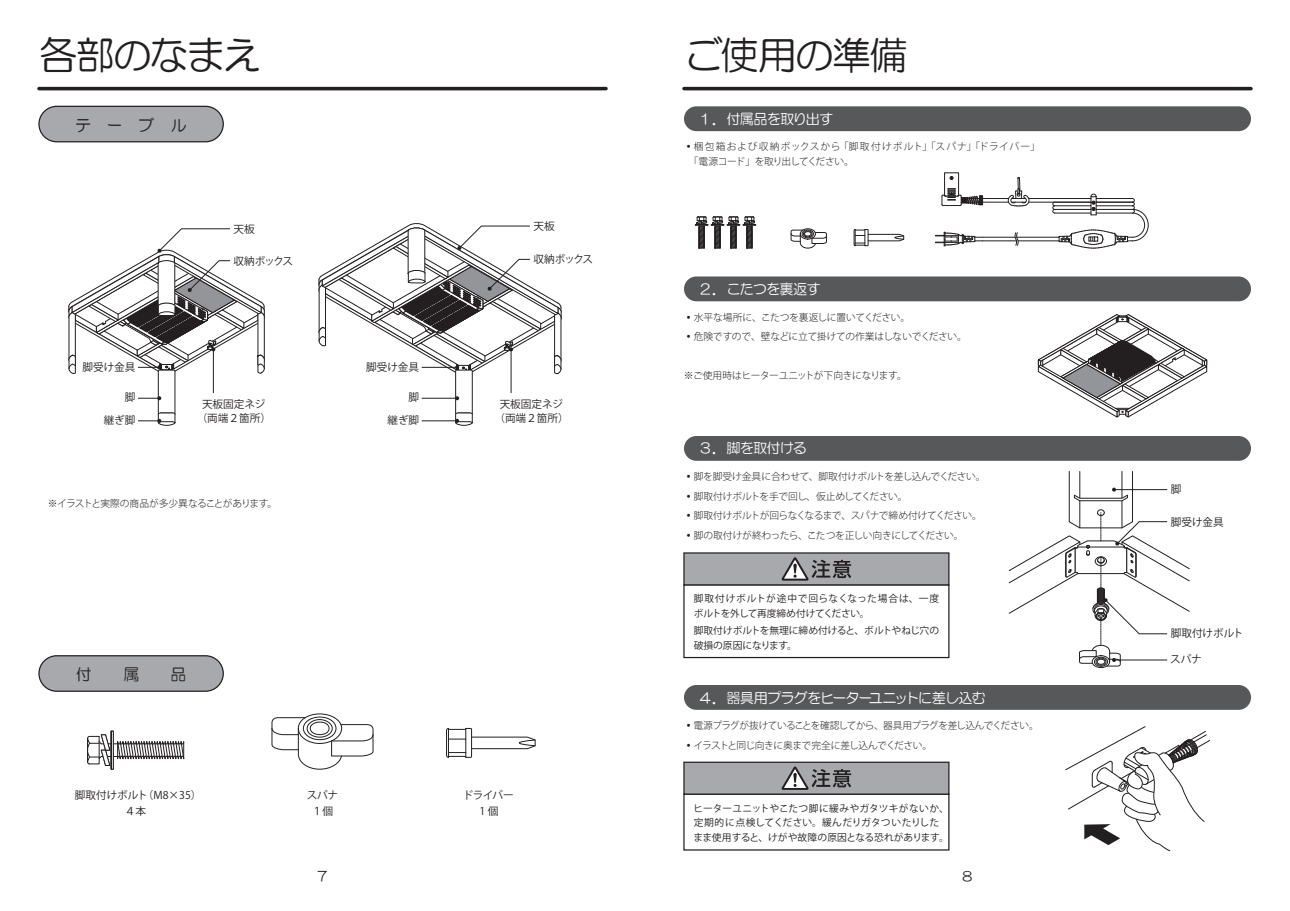
<style>
.page{position:relative;width:1290px;height:911px;background:#fff}
.page>*{position:absolute;margin:0;border:0;box-sizing:border-box;transform-origin:0 0}
.t1{font:39px "HG Maru Gothic MPRO";letter-spacing:-.055em;color:#231f20}
.t2{font:16px "HG Maru Gothic MPRO";color:#231f20}
.t3{font:14.12px "HG Maru Gothic MPRO";letter-spacing:-.06em;color:#fff}
.t4{font:13.25px "HG Maru Gothic MPRO";color:#231f20}
.t5{font:10.62px/16px "Koz Go Pro";color:#231f20;text-align:center}
.t6{font:300 9.75px "Koz Go Pro";letter-spacing:-.03em;color:#231f20}
.t7{font:9.75px/14.6px "Koz Go Pro";color:#231f20}
.t8{font:300 9.75px "Koz Go Pro";letter-spacing:-.05em;color:#231f20}
.t9{font:300 9.75px/14.6px "Koz Go Pro";letter-spacing:.055em;color:#231f20}
.t10{font:300 9.75px "Koz Go Pro";letter-spacing:-.06em;color:#231f20}
</style>
<div class="page">
<hr style="left:684px;top:87px;width:567px;height:3px;background:#231f20">
<hr style="left:39px;top:87px;width:567px;height:3px;background:#231f20">
<div style="left:39px;top:656px;width:184px;height:35px;background:#a8a9ad;border-radius:18px"></div>
<div style="left:38px;top:655px;width:186px;height:37px;border:1px solid #231f20;border-radius:18px"></div>
<div style="left:39px;top:106px;width:184px;height:36px;background:#a8a9ad;border-radius:18px"></div>
<div style="left:38px;top:106px;width:186px;height:36px;border:1px solid #231f20;border-radius:18px"></div>
<div style="left:298px;top:713px;width:44px;height:30px;border:1px solid #231f20;border-radius:50%"></div>
<svg style="left:272px;top:717px;width:101px;height:52px"></svg>
<svg style="left:87px;top:734px;width:97px;height:32px"></svg>
<hr style="left:111px;top:731px;width:1px;height:38px;background:#231f20">
<div style="left:684px;top:276px;width:567px;height:25px;background:#57585a;border-radius:12px"></div>
<div style="left:684px;top:436px;width:567px;height:25px;background:#57585a;border-radius:12px"></div>
<div style="left:684px;top:685px;width:567px;height:25px;background:#57585a;border-radius:12px"></div>
<div style="left:683px;top:793px;width:266px;height:57px;border:1px solid #231f20"></div>
<div style="left:684px;top:762px;width:265px;height:32px;background:#a8a9ad"></div>
<div style="left:683px;top:761px;width:266px;height:33px;border:1px solid #231f20"></div>
<svg style="left:781px;top:766px;width:70px;height:24px"></svg>
<div style="left:683px;top:584px;width:266px;height:74px;border:1px solid #231f20"></div>
<div style="left:684px;top:553px;width:265px;height:32px;background:#a8a9ad"></div>
<div style="left:683px;top:552px;width:266px;height:33px;border:1px solid #231f20"></div>
<svg style="left:781px;top:557px;width:70px;height:23px"></svg>
<div style="left:800px;top:229px;width:15px;height:10px;border:1px solid #231f20;border-radius:50%"></div>
<svg style="left:791px;top:230px;width:36px;height:18px"></svg>
<svg style="left:694px;top:216px;width:63px;height:33px"></svg>
<div style="left:684px;top:106px;width:567px;height:25px;background:#57585a;border-radius:12px"></div>
<hr style="left:1017px;top:237px;width:42px;height:1px;background:#231f20">
<hr style="left:982px;top:237px;width:33px;height:1px;background:#231f20">
<hr style="left:982px;top:241px;width:34px;height:1px;background:#231f20">
<hr style="left:1018px;top:241px;width:41px;height:1px;background:#231f20">
<svg style="left:941px;top:172px;width:88px;height:35px"></svg>
<svg style="left:935px;top:232px;width:47px;height:14px"></svg>
<hr style="left:1028px;top:198px;width:63px;height:1px;background:#231f20">
<hr style="left:1028px;top:202px;width:63px;height:1px;background:#231f20">
<svg style="left:1052px;top:194px;width:96px;height:55px"></svg>
<svg style="left:1013px;top:232px;width:7px;height:14px"></svg>
<svg style="left:1065px;top:726px;width:145px;height:125px"></svg>
<svg style="left:446px;top:728px;width:89px;height:29px"></svg>
<svg style="left:854px;top:229px;width:50px;height:17px"></svg>
<div style="left:1092px;top:655px;width:18px;height:13px;border:1px solid #231f20;border-radius:50%"></div>
<svg style="left:1009px;top:471px;width:181px;height:195px"></svg>
<svg style="left:318px;top:223px;width:244px;height:203px"></svg>
<svg style="left:68px;top:228px;width:197px;height:198px"></svg>
<svg style="left:1037px;top:314px;width:170px;height:103px"></svg>
<h1 class="t1" style="left:39px;top:35px;width:224px">各部のなまえ</h1>
<h1 class="t1" style="left:684px;top:35px;width:225px">ご使用の準備</h1>
<h2 class="t2" style="left:75px;top:117px;width:113px">テーブル</h2>
<h3 class="t3" style="left:698px;top:112px;width:137px">１．付属品を取り出す</h3>
<p class="t9" style="left:689px;top:139px;width:352px;text-indent:-5px">•梱包箱および収納ボックスから「脚取付けボルト」「スパナ」「ドライバー」「電源コード」を取り出してください。</p>
<p class="t5" style="left:233px;top:221px;width:23px">天板</p>
<p class="t5" style="left:233px;top:253px;width:61px">収納ボックス</p>
<p class="t5" style="left:533px;top:218px;width:23px">天板</p>
<p class="t5" style="left:533px;top:252px;width:61px">収納ボックス</p>
<h3 class="t3" style="left:698px;top:282px;width:124px">２．こたつを裏返す</h3>
<p class="t5" style="left:82px;top:359px;width:54px">脚受け金具</p>
<p class="t5" style="left:366px;top:359px;width:54px">脚受け金具</p>
<p class="t6" style="left:684px;top:310px;width:228px">•水平な場所に、こたつを裏返しに置いてください。</p>
<p class="t6" style="left:684px;top:330px;width:284px">•危険ですので、壁などに立て掛けての作業はしないでください。</p>
<p class="t6" style="left:684px;top:369px;width:224px">※ご使用時はヒーターユニットが下向きになります。</p>
<p class="t5" style="left:125px;top:390px;width:12px">脚</p>
<p class="t5" style="left:104px;top:412px;width:33px">継ぎ脚</p>
<p class="t5" style="left:197px;top:397px;width:76px;line-height:14.1px">天板固定ネジ（両端２箇所）</p>
<p class="t5" style="left:408px;top:390px;width:12px">脚</p>
<p class="t5" style="left:388px;top:412px;width:33px">継ぎ脚</p>
<p class="t5" style="left:494px;top:397px;width:76px;line-height:14.1px">天板固定ネジ（両端２箇所）</p>
<h3 class="t3" style="left:698px;top:441px;width:110px">３．脚を取付ける</h3>
<p class="t8" style="left:48px;top:497px;width:231px">※イラストと実際の商品が多少異なることがあります。</p>
<p class="t6" style="left:684px;top:470px;width:303px">•脚を脚受け金具に合わせて、脚取付けボルトを差し込んでください。</p>
<p class="t6" style="left:684px;top:489px;width:225px">•脚取付けボルトを手で回し、仮止めしてください。</p>
<p class="t8" style="left:684px;top:509px;width:299px">•脚取付けボルトが回らなくなるまで、スパナで締め付けてください。</p>
<p class="t6" style="left:684px;top:528px;width:281px">•脚の取付けが終わったら、こたつを正しい向きにしてください。</p>
<p class="t5" style="left:1171px;top:481px;width:12px">脚</p>
<p class="t5" style="left:1171px;top:514px;width:54px">脚受け金具</p>
<p class="t7" style="left:694px;top:591px;width:247px">脚取付けボルトが途中で回らなくなった場合は、一度ボルトを外して再度締め付けてください。</p>
<p class="t7" style="left:694px;top:623px;width:247px">脚取付けボルトを無理に締め付けると、ボルトやねじ穴の破損の原因になります。</p>
<p class="t5" style="left:1171px;top:625px;width:74px">脚取付けボルト</p>
<p class="t5" style="left:1170px;top:651px;width:33px">スパナ</p>
<h2 class="t2" style="left:76px;top:666px;width:17px">付</h2>
<h2 class="t2" style="left:123px;top:666px;width:17px">属</h2>
<h2 class="t2" style="left:170px;top:666px;width:17px">品</h2>
<h3 class="t3" style="left:698px;top:690px;width:289px">４．器具用プラグをヒーターユニットに差し込む</h3>
<p class="t10" style="left:684px;top:719px;width:356px">•電源プラグが抜けていることを確認してから、器具用プラグを差し込んでください。</p>
<p class="t8" style="left:684px;top:738px;width:250px">•イラストと同じ向きに奥まで完全に差し込んでください。</p>
<p class="t5" style="left:75px;top:787px;width:128px">脚取付けボルト（M8×35）<br>４本</p>
<p class="t5" style="left:307px;top:787px;width:33px">スパナ<br>１個</p>
<p class="t5" style="left:463px;top:787px;width:52px">ドライバー<br>1 個</p>
<p class="t7" style="left:693px;top:801px;width:257px">ヒーターユニットやこたつ脚に緩みやガタツキがないか、定期的に点検してください。緩んだりガタついたりしたまま使用すると、けがや故障の原因となる恐れがあります。</p>
<h3 class="t4" style="left:318px;top:869px;width:11px">7</h3>
<h3 class="t4" style="left:962px;top:869px;width:11px">8</h3>
</div>
